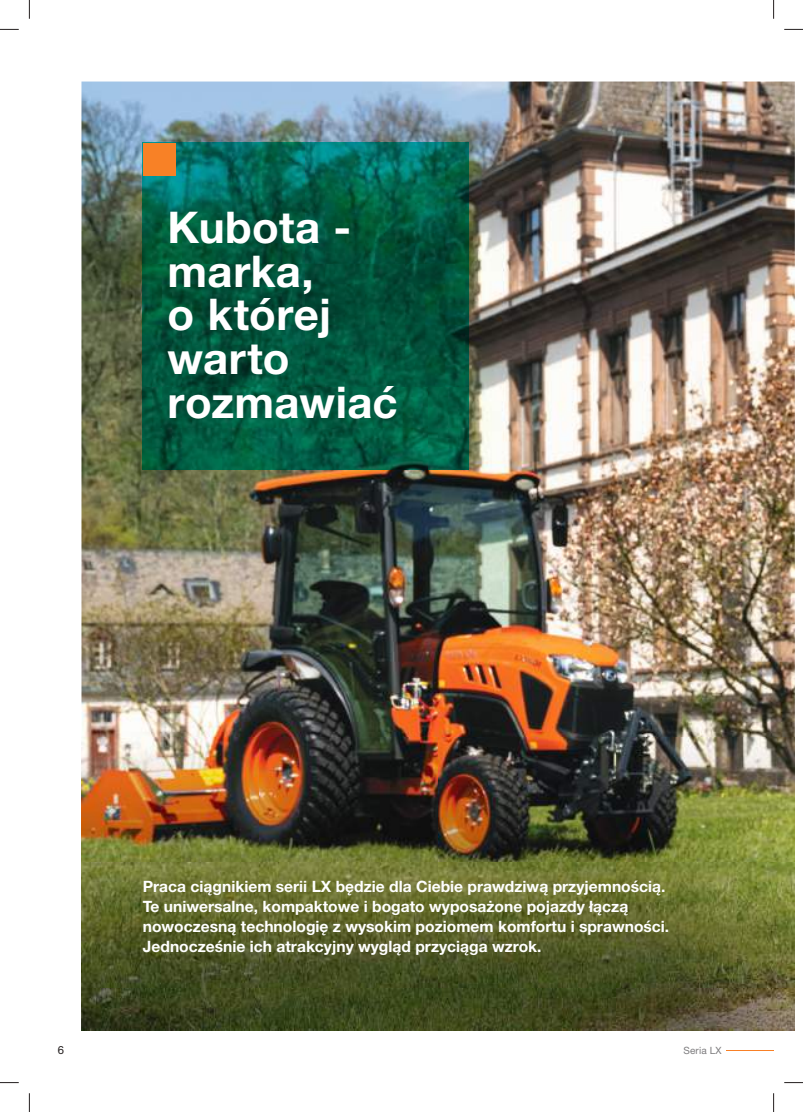
<style>
.page{position:relative;width:803px;height:1112px;background:#fff}
.page>*{position:absolute;margin:0;border:0;box-sizing:border-box;transform-origin:0 0}
.t1{font:700 43.75px/43.8px "Helvetica Neue LT Pro";letter-spacing:.01em;color:#fff}
.t2{font:700 15.62px/20px "Helvetica Neue LT Pro";color:#fff}
.t3{font:11.25px "Helvetica Neue LT Pro";color:#241f1f}
.t4{font:10px "Helvetica Neue LT Pro";letter-spacing:.01em;color:#7d7c7e}
</style>
<div class="page">
<hr style="left:726px;top:1049px;width:47px;height:1px;background:#f88026">
<img style="left:81px;top:81px;width:714px;height:656px">
<img style="left:81px;top:737px;width:714px;height:293px">
<img style="left:143px;top:143px;width:326px;height:326px">
<div style="left:143px;top:143px;width:32px;height:32px;background:#f88126"></div>
<svg style="left:0;top:29px;width:19px;height:1px"></svg>
<svg style="left:784px;top:29px;width:19px;height:1px"></svg>
<svg style="left:0;top:1082px;width:19px;height:1px"></svg>
<svg style="left:784px;top:1082px;width:19px;height:1px"></svg>
<svg style="left:29px;top:0;width:1px;height:19px"></svg>
<svg style="left:29px;top:1093px;width:1px;height:18px"></svg>
<svg style="left:773px;top:0;width:1px;height:19px"></svg>
<svg style="left:773px;top:1093px;width:1px;height:18px"></svg>
<h1 class="t1" style="left:168px;top:204px;width:232px">Kubota - marka,<br>o której warto rozmawiać</h1>
<p class="t2" style="left:143px;top:875px;width:528px">Praca ciągnikiem serii LX będzie dla Ciebie prawdziwą przyjemnością.<br>Te uniwersalne, kompaktowe i bogato wyposażone pojazdy łączą nowoczesną technologię z wysokim poziomem komfortu i sprawności.<br>Jednocześnie ich atrakcyjny wygląd przyciąga wzrok.</p>
<p class="t3" style="left:58px;top:1042px;width:8px">6</p>
<p class="t4" style="left:683px;top:1043px;width:39px">Seria LX</p>
</div>
